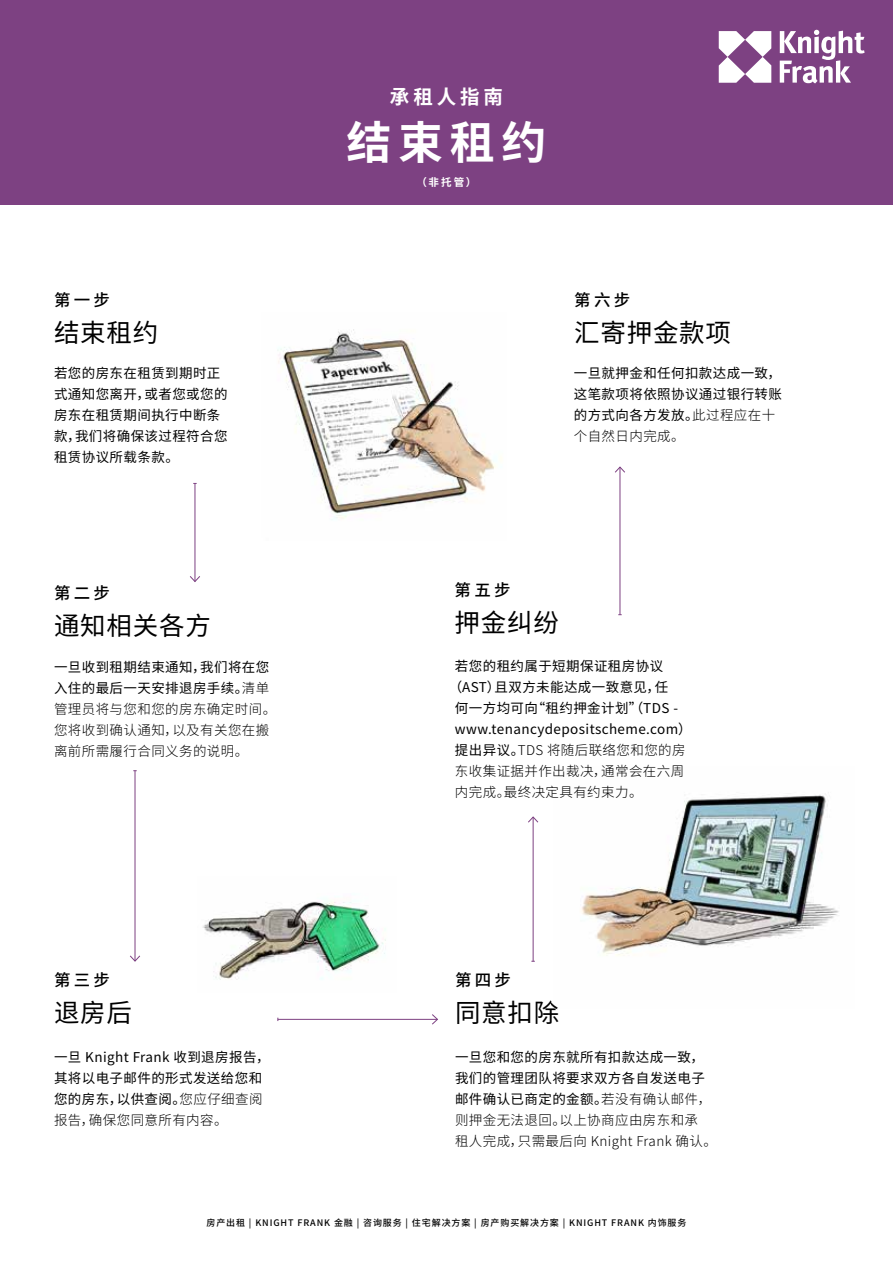
<style>
.page{position:relative;width:893px;height:1263px;background:#fff}
.page>*{position:absolute;margin:0;border:0;box-sizing:border-box;transform-origin:0 0}
.t1{font:700 45px "Noto Sans CJ Ksc";color:#fff}
.t2{font:25.5px "Noto Sans CJ Ksc";letter-spacing:.03em;color:#000}
.t3{font:25.5px "Noto Sans CJ Ksc";color:#000}
.t4{font:700 19.5px "Noto Sans CJ Ksc";letter-spacing:.2em;color:#fff}
.t5{font:500 16.5px "Noto Sans CJ Ksc";letter-spacing:.2em;color:#000}
.t6{font:13.5px/21px "Noto Sans CJ Ksc";letter-spacing:.03em;color:#000}
.t7{font:300 13.5px/21px "Noto Sans CJ Ksc";letter-spacing:.03em;color:#000}
.t8{font:700 10.5px "Noto Sans CJ Ksc";color:#fff}
.t9{font:500 9px "Noto Sans CJ Ksc";letter-spacing:.1em;color:#000}
.s1{font-style:inherit}
.s2{font-weight:300}
.s3{font-weight:400}
</style>
<div class="page">
<div style="left:0;top:0;width:893px;height:204px;background:#7d4182"></div>
<img style="left:581px;top:795px;width:258px;height:161px">
<hr style="left:195px;top:483px;width:1px;height:98px;background:#7d4182">
<svg style="left:190px;top:575px;width:10px;height:7px"></svg>
<hr style="left:278px;top:1019px;width:159px;height:1px;background:#7d4182">
<svg style="left:431px;top:1014px;width:7px;height:11px"></svg>
<hr style="left:620px;top:467px;width:1px;height:148px;background:#7d4182">
<svg style="left:615px;top:466px;width:10px;height:7px"></svg>
<hr style="left:135px;top:771px;width:1px;height:190px;background:#7d4182">
<svg style="left:130px;top:955px;width:10px;height:7px"></svg>
<hr style="left:533px;top:817px;width:1px;height:144px;background:#7d4182">
<svg style="left:528px;top:816px;width:11px;height:7px"></svg>
<svg style="left:719px;top:31px;width:52px;height:52px"></svg>
<svg style="left:780px;top:30px;width:85px;height:53px"></svg>
<img style="left:277px;top:329px;width:225px;height:191px">
<img style="left:203px;top:901px;width:183px;height:79px">
<h3 class="t4" style="left:390px;top:86px;width:115px">承租人指南</h3>
<h1 class="t1" style="left:346px;top:118px;width:202px">结束租约</h1>
<p class="t5" style="left:54px;top:291px;width:58px">第一步</p>
<h2 class="t3" style="left:54px;top:318px;width:106px">结束租约</h2>
<p class="t8" style="left:416px;top:176px;width:61px"><span class="s1">（</span>非托管<span class="s1">）</span></p>
<p class="t5" style="left:574px;top:291px;width:58px">第六步</p>
<h2 class="t2" style="left:574px;top:318px;width:158px">汇寄押金款项</h2>
<p class="t6" style="left:54px;top:363px;width:175px">若您的房东在租赁到期时正式通知您离开，或者您或您的房东在租赁期间执行中断条款，我们将确保该过程符合您租赁协议所载条款。</p>
<p class="t6" style="left:574px;top:363px;width:210px">一旦就押金和任何扣款达成一致，这笔款项将依照协议通过银行转账的方式向各方发放。<span class="s2">此过程应在十个自然日内完成。</span></p>
<p class="t5" style="left:54px;top:583px;width:58px">第二步</p>
<h2 class="t2" style="left:54px;top:611px;width:158px">通知相关各方</h2>
<p class="t7" style="left:54px;top:656px;width:224px"><span class="s3">一旦收到租期结束通知，我们将在您入住的最后一天安排退房手续。</span>清单管理员将与您和您的房东确定时间。您将收到确认通知，以及有关您在搬离前所需履行合同义务的说明。</p>
<p class="t5" style="left:54px;top:970px;width:58px">第三步</p>
<h2 class="t2" style="left:54px;top:998px;width:80px">退房后</h2>
<p class="t5" style="left:455px;top:581px;width:58px">第五步</p>
<h2 class="t2" style="left:455px;top:608px;width:106px">押金纠纷</h2>
<p class="t6" style="left:455px;top:655px;width:210px">若您的租约属于短期保证租房协议</p>
<p class="t6" style="left:449px;top:676px;width:221px">（AST）且双方未能达成一致意见，任</p>
<p class="t6" style="left:455px;top:697px;width:225px">何一方均可向“租约押金计划”（TDS -</p>
<p class="t6" style="left:455px;top:718px;width:238px">www.tenancydepositscheme.com）</p>
<p class="t7" style="left:455px;top:739px;width:232px"><span class="s3">提出异议。</span>TDS 将随后联络您和您的房</p>
<p class="t7" style="left:455px;top:760px;width:231px">东收集证据并作出裁决，通常会在六周</p>
<p class="t7" style="left:455px;top:781px;width:189px">内完成。最终决定具有约束力。</p>
<p class="t5" style="left:455px;top:970px;width:58px">第四步</p>
<h2 class="t2" style="left:455px;top:998px;width:106px">同意扣除</h2>
<p class="t6" style="left:54px;top:1047px;width:217px">一旦 Knight Frank 收到退房报告，其将以电子邮件的形式发送给您和您的房东，以供查阅。<span class="s2">您应仔细查阅报告，确保您同意所有内容。</span></p>
<p class="t7" style="left:455px;top:1047px;width:264px"><span class="s3">一旦您和您的房东就所有扣款达成一致，我们的管理团队将要求双方各自发送电子邮件确认已商定的金额。</span>若没有确认邮件，则押金无法退回。以上协商应由房东和承<br>租人完成，只需最后向 Knight Frank 确认。</p>
<p class="t9" style="left:206px;top:1217px;width:482px">房产出租 | KNIGHT FRANK 金融 | 咨询服务 | 住宅解决方案 | 房产购买解决方案 | KNIGHT FRANK 内饰服务</p>
</div>
